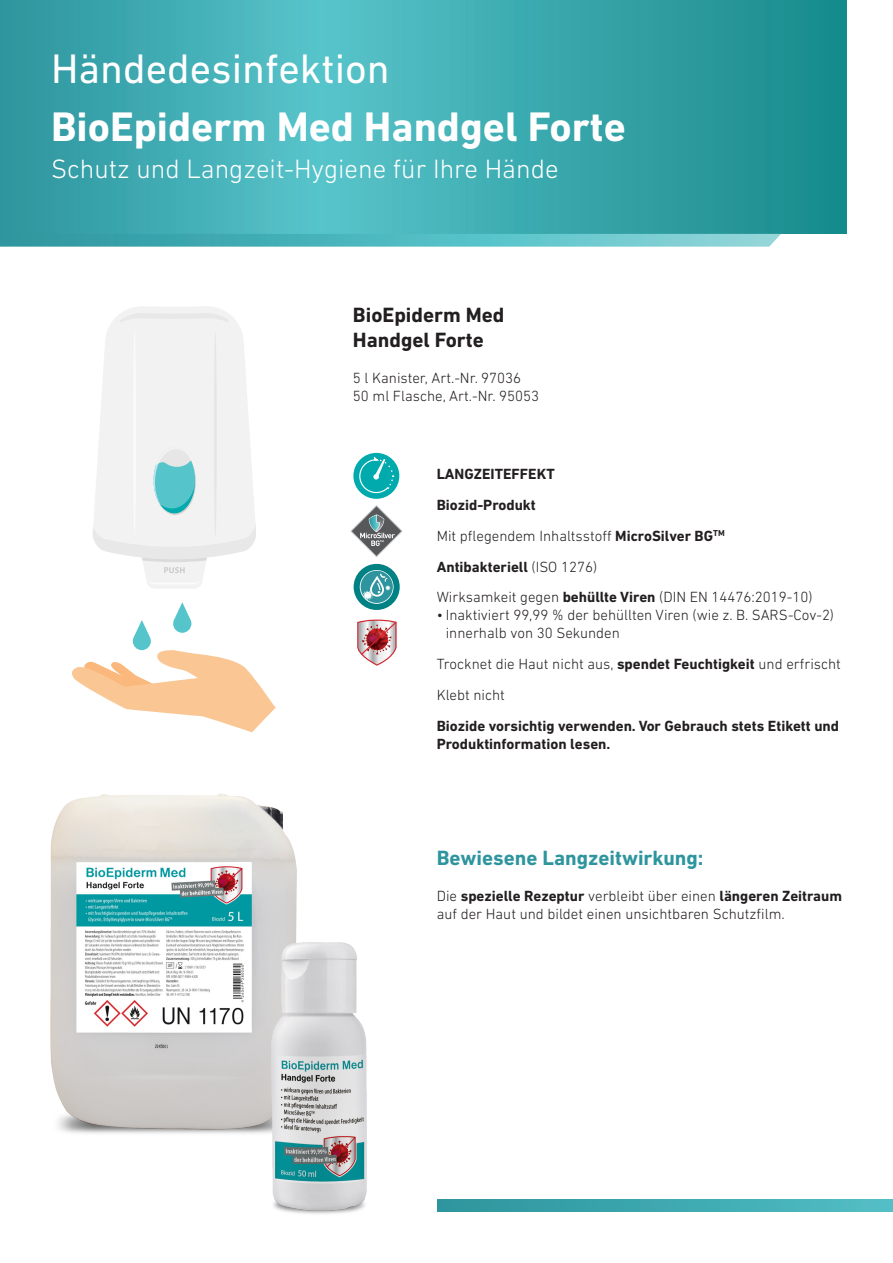
<style>
.page{position:relative;width:893px;height:1263px;background:#fff}
.page>*{position:absolute;margin:0;border:0;box-sizing:border-box;transform-origin:0 0}
.t1{font:700 42px "DIN Next LT Pro";color:#fff}
.t2{font:42px "DIN Next LT Pro";color:#fff}
.t3{font:300 27px "DIN Next LT Pro";color:#fff}
.t4{font:700 21px "DIN Next LT Pro";color:#231f20}
.t5{font:700 21px "DIN Next LT Pro";color:#2e959e}
.t6{font:300 15px/18px "DIN Next LT Pro";color:#231f20}
.t7{font:700 15px/18px "DIN Next LT Pro";color:#231f20}
.s1{font-weight:700}
.s2{font-weight:300}
</style>
<div class="page">
<svg style="left:93px;top:306px;width:163px;height:282px"></svg>
<svg style="left:72px;top:602px;width:204px;height:130px"></svg>
<img style="left:50px;top:793px;width:247px;height:341px">
<svg style="left:0;top:0;width:846px;height:234px;background:#3aa8ad"></svg>
<svg style="left:0;top:234px;width:781px;height:13px;background:#5bbac0"></svg>
<img style="left:242px;top:933px;width:125px;height:281px">
<svg style="left:357px;top:619px;width:40px;height:47px"></svg>
<svg style="left:350px;top:505px;width:53px;height:52px"></svg>
<svg style="left:438px;top:1199px;width:455px;height:13px;background:#3fa8b0"></svg>
<svg style="left:360px;top:570px;width:34px;height:34px"></svg>
<div style="left:359px;top:569px;width:36px;height:36px;border:2px solid #fff;border-radius:50%"></div>
<svg style="left:363px;top:573px;width:28px;height:28px"></svg>
<div style="left:354px;top:564px;width:46px;height:46px;border:6px solid #008183;border-radius:50%"></div>
<div style="left:353px;top:453px;width:46px;height:46px;background:#00aaad;border-radius:50%"></div>
<svg style="left:359px;top:456px;width:35px;height:38px"></svg>
<p class="t2" style="left:51px;top:44px;width:340px">Händedesinfektion</p>
<p class="t1" style="left:51px;top:103px;width:576px">BioEpiderm Med Handgel Forte</p>
<p class="t3" style="left:51px;top:153px;width:509px">Schutz und Langzeit-Hygiene für Ihre Hände</p>
<p class="t4" style="left:353px;top:302px;width:153px">BioEpiderm Med</p>
<p class="t4" style="left:353px;top:328px;width:132px">Handgel Forte</p>
<p class="t6" style="left:353px;top:369px;width:170px">5 l Kanister, Art.-Nr. 97036</p>
<p class="t6" style="left:353px;top:387px;width:188px">50 ml Flasche, Art.-Nr. 95053</p>
<p class="t7" style="left:437px;top:465px;width:120px">LANGZEITEFFEKT</p>
<p class="t7" style="left:437px;top:496px;width:101px">Biozid-Produkt</p>
<p class="t6" style="left:437px;top:527px;width:290px">Mit pflegendem Inhaltsstoff <span class="s1">MicroSilver BG</span><sup>TM</sup></p>
<p class="t7" style="left:437px;top:558px;width:162px">Antibakteriell <span class="s2">(ISO 1276)</span></p>
<p class="t6" style="left:437px;top:588px;width:377px">Wirksamkeit gegen <span class="s1">behüllte Viren</span> (DIN EN 14476:2019-10)</p>
<p class="t6" style="left:446px;top:606px;width:390px;text-indent:-9px">• Inaktiviert 99,99 % der behüllten Viren (wie z. B. SARS-Cov-2) innerhalb von 30 Sekunden</p>
<p class="t6" style="left:437px;top:655px;width:406px">Trocknet die Haut nicht aus, <span class="s1">spendet Feuchtigkeit</span> und erfrischt</p>
<p class="t6" style="left:437px;top:686px;width:70px">Klebt nicht</p>
<p class="t7" style="left:437px;top:717px;width:404px">Biozide vorsichtig verwenden. Vor Gebrauch stets Etikett und<br>Produktinformation lesen.</p>
<p class="t5" style="left:437px;top:845px;width:268px">Bewiesene Langzeitwirkung:</p>
<p class="t6" style="left:437px;top:886px;width:407px">Die <span class="s1">spezielle Rezeptur</span> verbleibt über einen <span class="s1">längeren Zeitraum </span>auf der Haut und bildet einen unsichtbaren Schutzfilm.</p>
</div>
